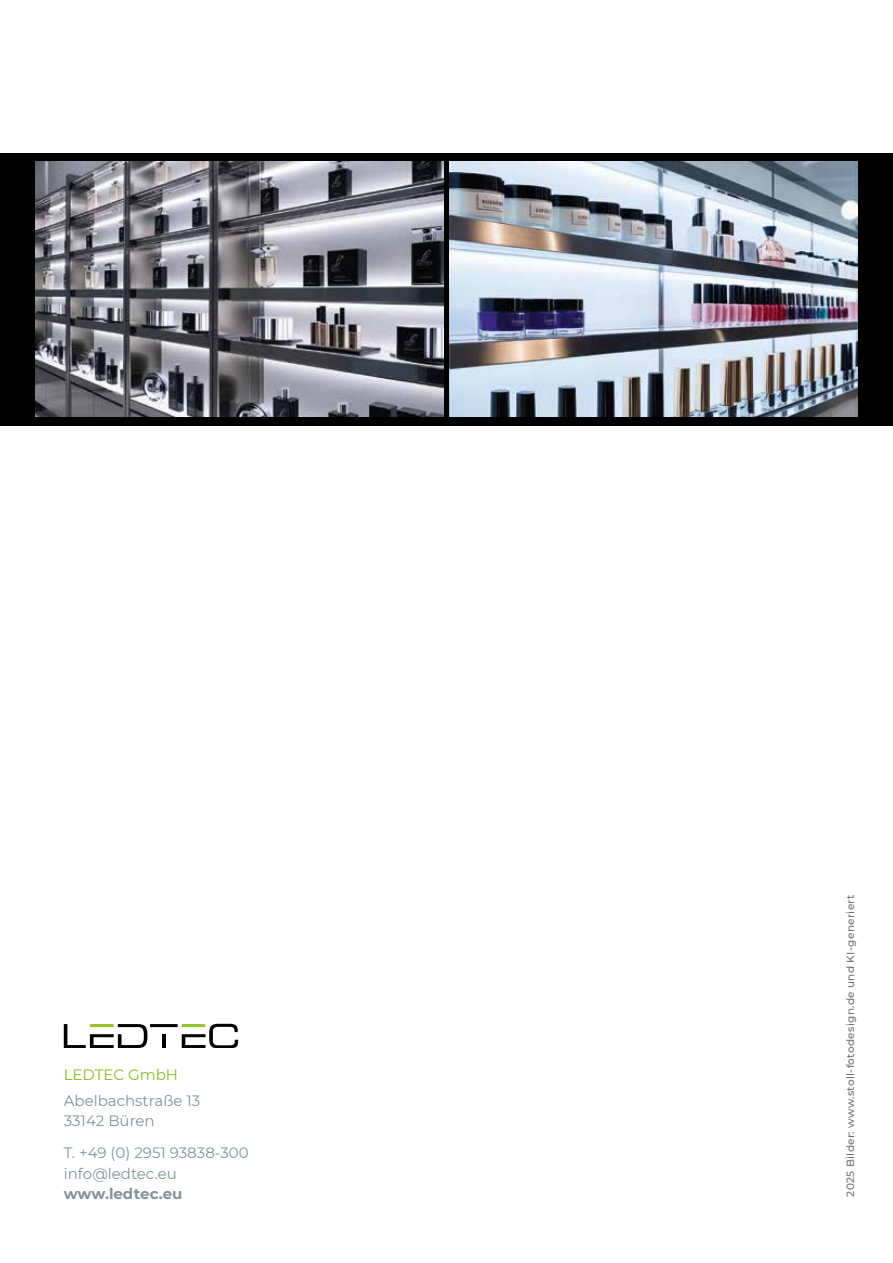
<style>
.page{position:relative;width:893px;height:1263px;background:#fff}
.page>*{position:absolute;margin:0;border:0;box-sizing:border-box;transform-origin:0 0}
.t1{font:15px/20.4px "Montserrat";color:#83929b}
.t2{font:700 15px "Montserrat";color:#83929b}
.t3{font:15px "Montserrat";color:#86bc25}
.t4{font:500 10.5px "Montserrat";letter-spacing:.03em;color:#706f6f}
</style>
<div class="page">
<svg style="left:64px;top:1024px;width:174px;height:24px"></svg>
<div style="left:0;top:153px;width:893px;height:272px;background:#000"></div>
<img style="left:449px;top:162px;width:408px;height:255px">
<img style="left:36px;top:162px;width:408px;height:255px">
<p class="t3" style="left:64px;top:1064px;width:116px">LEDTEC GmbH</p>
<p class="t1" style="left:64px;top:1090px;width:138px">Abelbachstraße 13<br>33142 Büren</p>
<p class="t1" style="left:64px;top:1142px;width:186px">T. +49 (0) 2951 93838-300 info@ledtec.eu</p>
<p class="t2" style="left:64px;top:1183px;width:120px">www.ledtec.eu</p>
<p class="t4" style="left:843px;top:1196px;width:304px;rotate:-90deg">2025 Bilder: www.stoll-fotodesign.de und KI-generiert</p>
</div>
